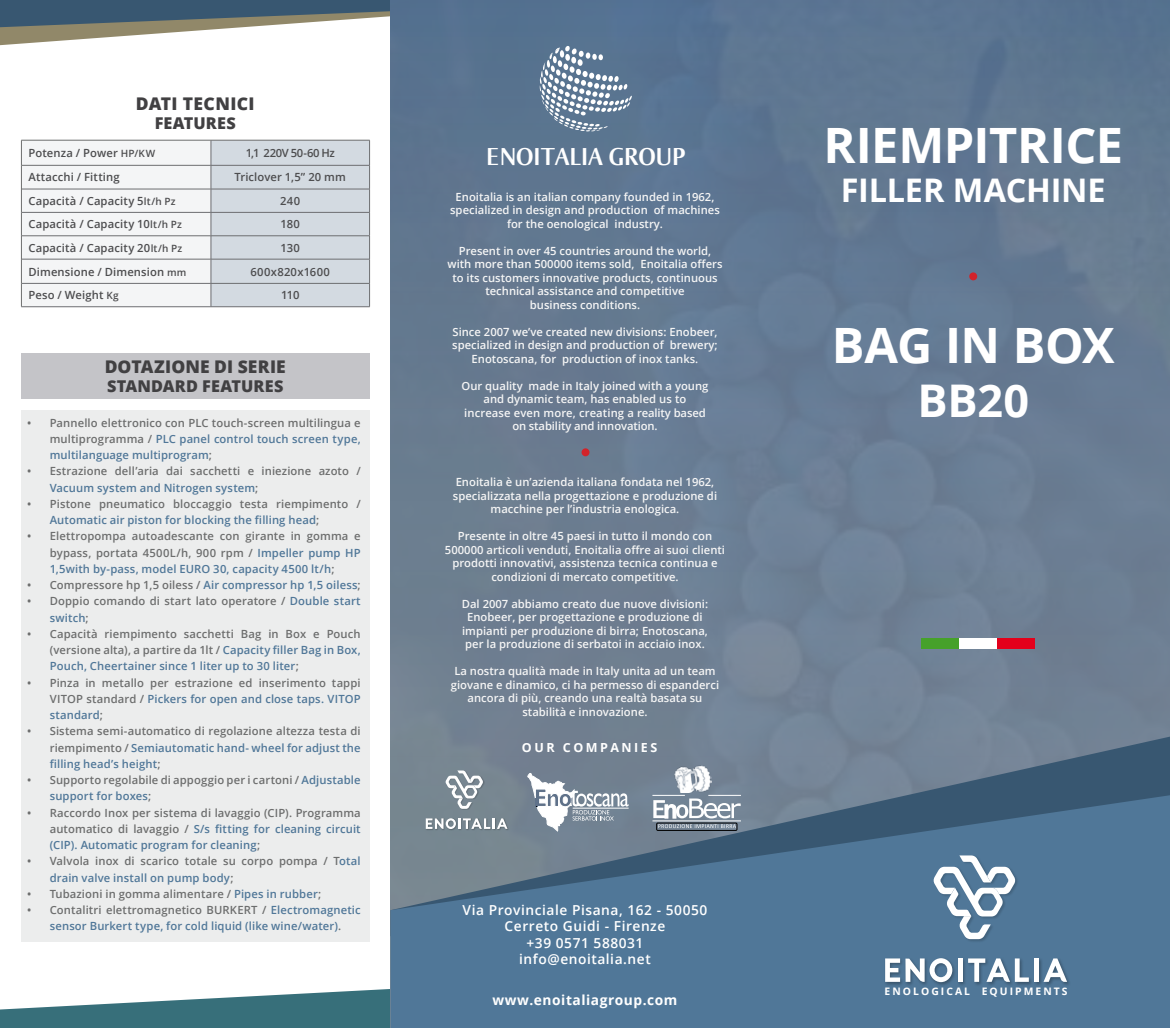
<style>
.page{position:relative;width:1170px;height:1028px;background:#fff}
.page>*{position:absolute;margin:0;border:0;box-sizing:border-box;transform-origin:0 0}
.t1{font:700 48.75px "Open Sans";letter-spacing:-.01em;color:#fff}
.t2{font:700 45px "Open Sans";color:#fff}
.t3{font:700 32.5px "Open Sans";letter-spacing:-.01em;color:#fff}
.t4{font:700 25.88px "Ogirema";color:#fff}
.t5{font:800 17.5px "Open Sans";letter-spacing:.015em;color:#414042}
.t6{font:800 16.25px "Open Sans";letter-spacing:.005em;color:#414042}
.t7{font:600 13.75px/16.5px "Open Sans";letter-spacing:.04em;color:#fff;text-align:center}
.t8{font:700 13.75px "Open Sans";letter-spacing:.04em;color:#fff}
.t9{font:700 12.5px "Open Sans";letter-spacing:.2em;color:#fff}
.t10{font:600 11.25px/16.2px "Open Sans";letter-spacing:.01em;color:#6d6e6e;text-align:justify}
.t11{font:600 11.25px/13.5px "Open Sans";color:#f5f5f5;text-align:center}
.t12{font:600 11.25px "Open Sans";letter-spacing:.01em;color:#4d4d4f}
.t13{font:600 11.25px/16.2px "Open Sans";letter-spacing:.01em;color:#507798;text-align:center}
.t14{font:600 11.25px "Open Sans";letter-spacing:-.03em;color:#4d4d4f}
.t15{font:700 10.38px "Open Sans";letter-spacing:.2em;color:#fff}
.s1{font-size:10px}
.s2{color:#507798}
.s3{color:#6d6e6e}
</style>
<div class="page">
<img style="left:390px;top:0;width:779px;height:736px">
<svg style="left:390px;top:736px;width:779px;height:59px;background:#697b8d"></svg>
<svg style="left:390px;top:795px;width:779px;height:233px;background:#527593"></svg>
<svg style="left:0;top:0;width:390px;height:45px"></svg>
<svg style="left:0;top:989px;width:390px;height:39px"></svg>
<div style="left:425px;top:818px;width:84px;height:13px;background:#000;opacity:.29"></div>
<svg style="left:426px;top:818px;width:81px;height:11px"></svg>
<div style="left:445px;top:770px;width:39px;height:40px;background:#000;opacity:.17"></div>
<svg style="left:445px;top:770px;width:38px;height:39px"></svg>
<svg style="left:539px;top:46px;width:93px;height:85px;background:#7f94aa"></svg>
<svg style="left:527px;top:772px;width:101px;height:59px"></svg>
<svg style="left:658px;top:825px;width:77px;height:3px"></svg>
<svg style="left:653px;top:798px;width:87px;height:20px"></svg>
<hr style="left:708px;top:795px;width:33px;height:1px;background:#fff">
<hr style="left:652px;top:795px;width:32px;height:1px;background:#fff">
<div style="left:656px;top:823px;width:81px;height:7px;border:1px solid #000"></div>
<hr style="left:652px;top:820px;width:89px;height:1px;background:#fff">
<img style="left:671px;top:764px;width:40px;height:29px">
<div style="left:883px;top:956px;width:188px;height:30px;background:#000;opacity:.29"></div>
<svg style="left:885px;top:958px;width:67px;height:24px"></svg>
<div style="left:957px;top:958px;width:5px;height:23px;background:#fff"></div>
<svg style="left:968px;top:958px;width:60px;height:23px"></svg>
<hr style="left:1034px;top:958px;width:4px;height:23px;background:#fff">
<svg style="left:1043px;top:958px;width:24px;height:23px"></svg>
<div style="left:933px;top:855px;width:85px;height:87px;background:#000;opacity:.17"></div>
<svg style="left:933px;top:855px;width:82px;height:84px"></svg>
<div style="left:921px;top:638px;width:38px;height:11px;background:#46a12a"></div>
<div style="left:959px;top:638px;width:37px;height:11px;background:#fff"></div>
<div style="left:996px;top:638px;width:38px;height:11px;background:#e3001b"></div>
<div style="left:969px;top:272px;width:8px;height:8px;background:#d2232a;border-radius:50%"></div>
<div style="left:21px;top:353px;width:348px;height:46px;background:#c4c4c8"></div>
<div style="left:21px;top:410px;width:348px;height:531px;background:#eceded"></div>
<svg style="left:21px;top:140px;width:349px;height:167px"></svg>
<div style="left:581px;top:448px;width:8px;height:8px;background:#d2232a;border-radius:50%"></div>
<h3 class="t5" style="left:136px;top:90px;width:120px">DATI TECNICI</h3>
<h3 class="t6" style="left:155px;top:111px;width:83px">FEATURES</h3>
<p class="t12" style="left:29px;top:145px;width:128px">Potenza / Power <span class="s1">HP/KW</span></p>
<p class="t14" style="left:246px;top:145px;width:91px">1,1 220V 50-60 Hz</p>
<p class="t12" style="left:28px;top:170px;width:93px">Attacchi / Fitting</p>
<p class="t12" style="left:234px;top:170px;width:113px">Triclover 1,5” 20 mm</p>
<p class="t12" style="left:28px;top:193px;width:149px">Capacità / Capacity 5<span class="s1">lt/h Pz</span></p>
<p class="t12" style="left:280px;top:193px;width:21px">240</p>
<p class="t12" style="left:29px;top:216px;width:155px">Capacità / Capacity 10<span class="s1">lt/h Pz</span></p>
<p class="t12" style="left:280px;top:216px;width:21px">180</p>
<p class="t12" style="left:29px;top:240px;width:155px">Capacità / Capacity 20<span class="s1">lt/h Pz</span></p>
<p class="t12" style="left:280px;top:240px;width:21px">130</p>
<p class="t12" style="left:29px;top:264px;width:159px">Dimensione / Dimension <span class="s1">mm</span></p>
<p class="t12" style="left:250px;top:264px;width:81px">600x820x1600</p>
<p class="t12" style="left:28px;top:287px;width:92px">Peso / Weight <span class="s1">Kg</span></p>
<p class="t12" style="left:281px;top:287px;width:20px">110</p>
<h3 class="t5" style="left:105px;top:353px;width:182px">DOTAZIONE DI SERIE</h3>
<h3 class="t6" style="left:107px;top:374px;width:178px">STANDARD FEATURES</h3>
<p class="t10" style="left:50px;top:414px;width:312px;text-indent:-23px">• Pannello elettronico con PLC touch-screen multilingua e multiprogramma / <span class="s2">PLC panel control touch screen type, multilanguage multiprogram</span>;</p>
<p class="t10" style="left:50px;top:463px;width:312px;text-indent:-22px">• Estrazione dell’aria dai sacchetti e iniezione azoto /<br><span class="s2">Vacuum system and Nitrogen system</span>;</p>
<p class="t10" style="left:50px;top:495px;width:312px;text-indent:-22px">• Pistone pneumatico bloccaggio testa riempimento /<br><span class="s2">Automatic air piston for blocking the filling head</span>;</p>
<p class="t10" style="left:50px;top:528px;width:312px;text-indent:-22px">• Elettropompa autoadescante con girante in gomma e bypass, portata 4500L/h, 900 rpm / <span class="s2">Impeller pump HP 1,5with by-pass, model EURO 30, capacity 4500 lt/h</span>;</p>
<p class="t10" style="left:27px;top:576px;width:335px">• Compressore hp 1,5 oiless / <span class="s2">Air compressor hp 1,5 oiless</span>;</p>
<p class="t10" style="left:50px;top:593px;width:312px;text-indent:-22px">• Doppio comando di start lato operatore / <span class="s2">Double start switch</span>;</p>
<p class="t10" style="left:50px;top:625px;width:312px;text-indent:-22px">• Capacità riempimento sacchetti Bag in Box e Pouch (versione alta), a partire da 1lt / <span class="s2">Capacity filler Bag in Box, Pouch, Cheertainer since 1 liter up to 30 liter</span>;</p>
<p class="t10" style="left:50px;top:674px;width:312px;text-indent:-22px">• Pinza in metallo per estrazione ed inserimento tappi VITOP standard / <span class="s2">Pickers for open and close taps. VITOP standard</span>;</p>
<p class="t10" style="left:50px;top:723px;width:312px;text-indent:-22px">• Sistema semi-automatico di regolazione altezza testa di riempimento / <span class="s2">Semiautomatic hand- wheel for adjust the filling head’s height</span>;</p>
<p class="t10" style="left:50px;top:771px;width:312px;text-indent:-22px">• Supporto regolabile di appoggio per i cartoni / <span class="s2">Adjustable support for boxes</span>;</p>
<p class="t10" style="left:50px;top:804px;width:312px;text-indent:-22px">• Raccordo Inox per sistema di lavaggio (CIP). Programma automatico di lavaggio / <span class="s2">S/s fitting for cleaning circuit (CIP). Automatic program for cleaning</span>;</p>
<p class="t10" style="left:50px;top:853px;width:312px;text-indent:-22px">• Valvola inox di scarico totale su corpo pompa / T<span class="s2">otal drain valve install on pump body</span>;</p>
<p class="t10" style="left:27px;top:885px;width:295px">• Tubazioni in gomma alimentare / <span class="s2">Pipes in rubber</span>;</p>
<p class="t13" style="left:27px;top:901px;width:335px"><span class="s3">• Contalitri elettromagnetico BURKERT /</span> Electromagnetic sensor Burkert type, for cold liquid (like wine/water)<span class="s3">.</span></p>
<h3 class="t4" style="left:486px;top:140px;width:201px">ENOITALIA GROUP</h3>
<p class="t11" style="left:450px;top:190px;width:271px">Enoitalia is an italian company founded in 1962, specialized in design and production of machines for the oenological industry.</p>
<p class="t11" style="left:447px;top:244px;width:276px">Present in over 45 countries around the world, with more than 500000 items sold, Enoitalia offers to its customers innovative products, continuous technical assistance and competitive<br>business conditions.</p>
<p class="t11" style="left:452px;top:325px;width:267px">Since 2007 we’ve created new divisions: Enobeer, specialized in design and production of brewery;<br>Enotoscana, for production of inox tanks.</p>
<p class="t11" style="left:461px;top:379px;width:248px">Our quality made in Italy joined with a young and dynamic team, has enabled us to increase even more, creating a reality based on stability and innovation.</p>
<p class="t11" style="left:453px;top:475px;width:266px">Enoitalia è un’azienda italiana fondata nel 1962, specializzata nella progettazione e produzione di macchine per l’industria enologica.</p>
<p class="t11" style="left:445px;top:529px;width:281px">Presente in oltre 45 paesi in tutto il mondo con 500000 articoli venduti, Enoitalia offre ai suoi clienti prodotti innovativi, assistenza tecnica continua e condizioni di mercato competitive.</p>
<p class="t11" style="left:462px;top:596px;width:248px">Dal 2007 abbiamo creato due nuove divisioni:<br>Enobeer, per progettazione e produzione di impianti per produzione di birra; Enotoscana, per la produzione di serbatoi in acciaio inox.</p>
<p class="t11" style="left:451px;top:664px;width:270px">La nostra qualità made in Italy unita ad un team giovane e dinamico, ci ha permesso di espanderci ancora di più, creando una realtà basata su stabilità e innovazione.</p>
<p class="t9" style="left:522px;top:739px;width:137px">OUR COMPANIES</p>
<p class="t7" style="left:462px;top:901px;width:246px">Via Provinciale Pisana, 162 - 50050<br>Cerreto Guidi - Firenze<br>+39 0571 588031 info@enoitalia.net</p>
<p class="t8" style="left:492px;top:990px;width:186px">www.enoitaliagroup.com</p>
<h1 class="t1" style="left:823px;top:111px;width:301px">RIEMPITRICE</h1>
<h3 class="t3" style="left:840px;top:167px;width:266px">FILLER MACHINE</h3>
<h1 class="t1" style="left:831px;top:311px;width:284px">BAG IN BOX</h1>
<h2 class="t2" style="left:917px;top:369px;width:113px">BB20</h2>
<p class="t15" style="left:884px;top:983px;width:184px">ENOLOGICAL EQUIPMENTS</p>
</div>
